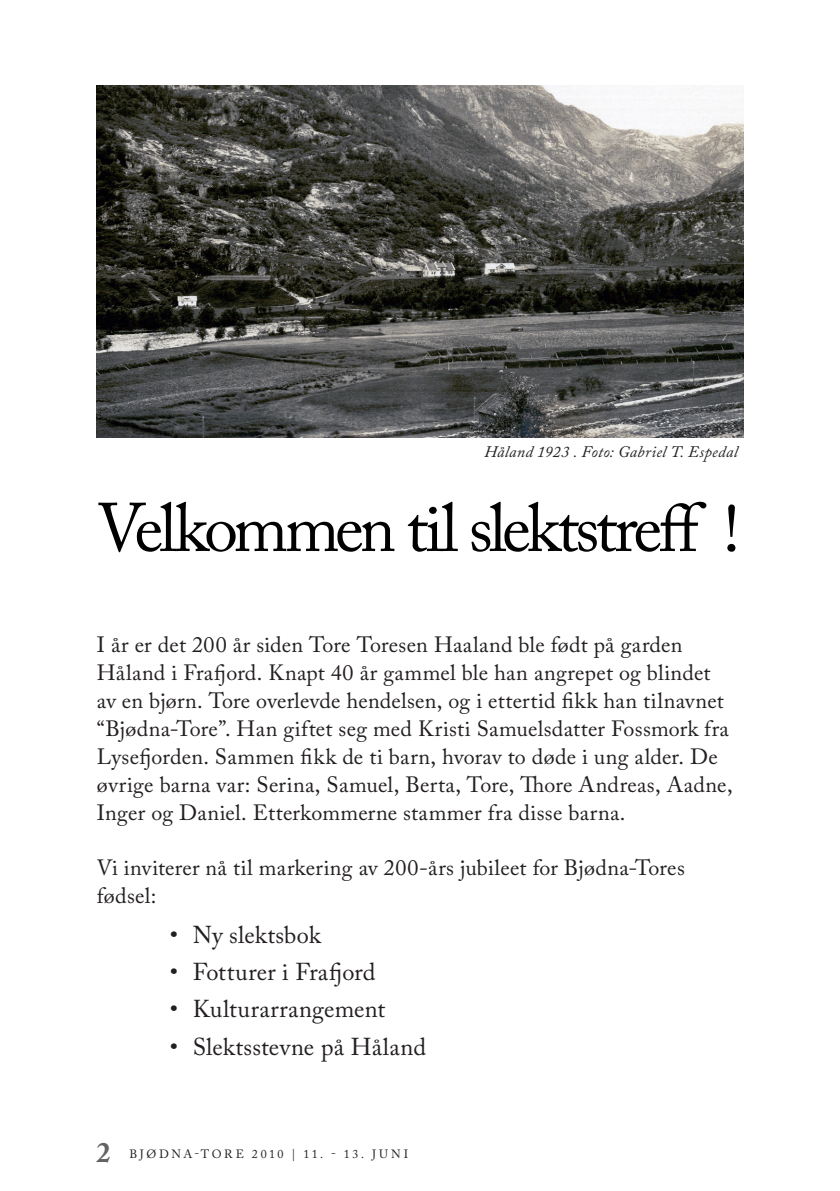
<style>
.page{position:relative;width:840px;height:1191px;background:#fff}
.page>*{position:absolute;margin:0;border:0;box-sizing:border-box;transform-origin:0 0}
.Paragraph_Style_1{font:68px "Adobe Caslon Pro";letter-spacing:-.06em;color:#000}
.Overskrift{font:700 28px "Adobe Caslon Pro";color:#636366}
.Paragraph_Style_2{font:24.2px "Adobe Caslon Pro";letter-spacing:.01em;color:#231f20}
.Brødtekst{font:22px/28px "Adobe Caslon Pro";letter-spacing:.01em;color:#231f20}
.Brødtekst-2{font:italic 16px "Adobe Caslon Pro";letter-spacing:.02em;color:#231f20}
.Overskrift-2{font:12px "Adobe Caslon Pro";letter-spacing:.22em;color:#231f20}
</style>
<div class="page">
<img style="left:96px;top:85px;width:647px;height:353px">
<p class="Brødtekst-2" style="left:484px;top:442px;width:255px">Håland 1923 . Foto: Gabriel T. Espedal</p>
<p class="Paragraph_Style_1" style="left:96px;top:487px;width:644px">Velkommen til slektstreff !</p>
<p class="Brødtekst" style="left:97px;top:630px;width:637px">I år er det 200 år siden Tore Toresen Haaland ble født på garden Håland i Frafjord. Knapt 40 år gammel ble han angrepet og blindet av en bjørn. Tore overlevde hendelsen, og i ettertid fikk han tilnavnet “Bjødna-Tore”. Han giftet seg med Kristi Samuelsdatter Fossmork fra Lysefjorden. Sammen fikk de ti barn, hvorav to døde i ung alder. De øvrige barna var: Serina, Samuel, Berta, Tore, Thore Andreas, Aadne, Inger og Daniel. Etterkommerne stammer fra disse barna.</p>
<p class="Brødtekst" style="left:97px;top:853px;width:589px">Vi inviterer nå til markering av 200-års jubileet for Bjødna-Tores fødsel:</p>
<p class="Paragraph_Style_2" style="left:170px;top:920px;width:152px">• Ny slektsbok</p>
<p class="Paragraph_Style_2" style="left:170px;top:957px;width:207px">• Fotturer i Frafjord</p>
<p class="Paragraph_Style_2" style="left:170px;top:995px;width:217px">• Kulturarrangement</p>
<p class="Paragraph_Style_2" style="left:170px;top:1032px;width:257px">• Slektsstevne på Håland</p>
<p class="Overskrift" style="left:96px;top:1136px;width:15px">2</p>
<p class="Overskrift-2" style="left:129px;top:1146px;width:280px">BJØDNA-TORE 2010 | 11. - 13. JUNI</p>
</div>
